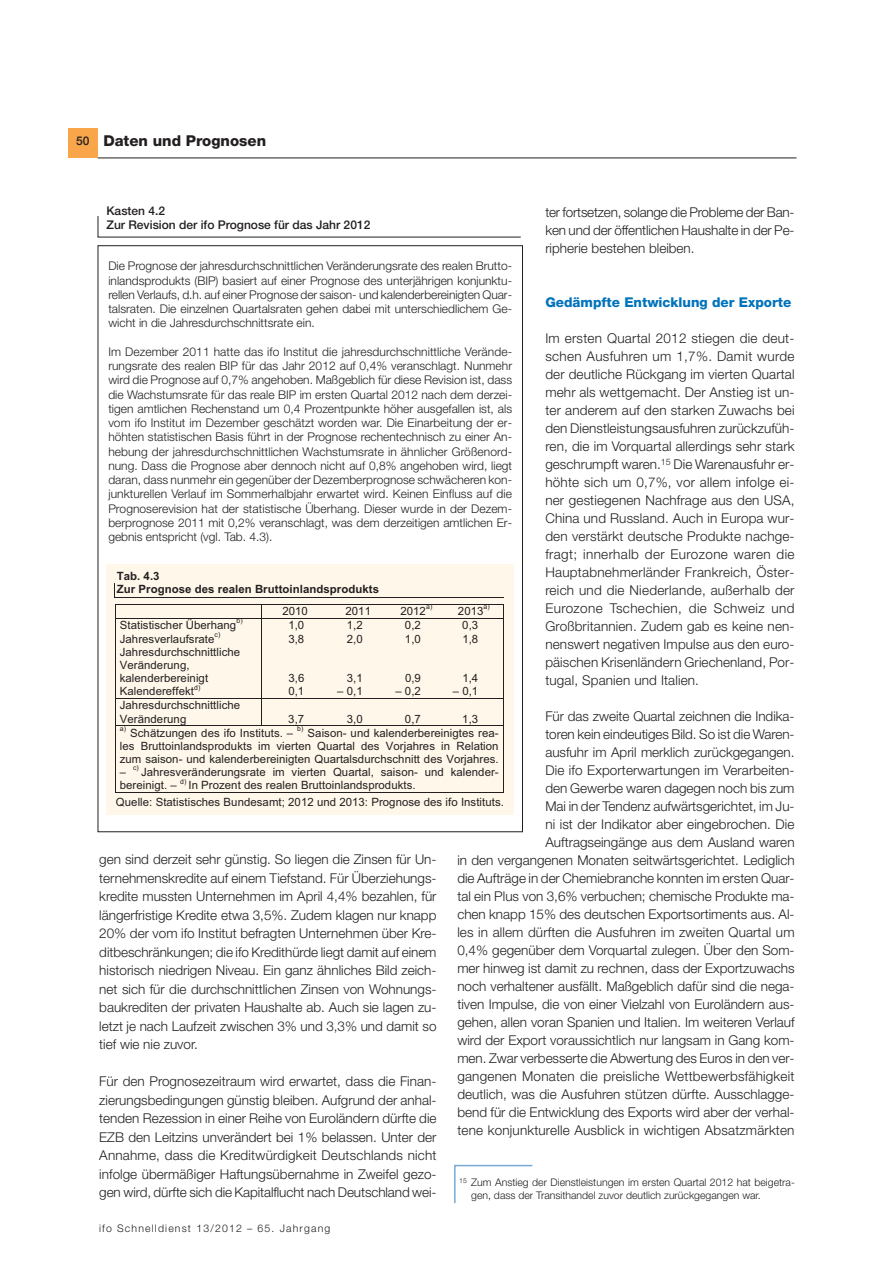
<style>
.page{position:relative;width:893px;height:1263px;background:#fff}
.page>*{position:absolute;margin:0;border:0;box-sizing:border-box;transform-origin:0 0}
.t1{font:800 15px "Helvetica Neue LT Std";color:#231f20}
.t2{font:300 13.5px/18px "Helvetica Neue LT Std";color:#231f20;text-align:justify}
.t3{font:800 13.5px "Helvetica Neue LT Std";color:#0073bc}
.t4{font:300 12px/14.2px "Helvetica Neue LT Std";color:#231f20;text-align:justify}
.t5{font:500 12px/14.2px "Helvetica Neue LT Std";color:#231f20}
.t6{font:11.4px/13.2px "Arial";letter-spacing:.005em;color:#231f20}
.t7{font:700 11.4px/13.5px "Arial";letter-spacing:.005em;color:#231f20}
.t8{font:300 10.5px/12.8px "Helvetica Neue LT Std";color:#231f20}
.t9{font:300 10.5px "Helvetica Neue LT Std";letter-spacing:.11em;color:#231f20}
.t10{font:6.9px "Arial";color:#231f20}
</style>
<div class="page">
<hr style="left:98px;top:158px;width:698px;height:1px;background:#231f20">
<div style="left:68px;top:128px;width:30px;height:29px;background:#f9a64a"></div>
<svg style="left:97px;top:216px;width:424px;height:22px"></svg>
<div style="left:106px;top:564px;width:408px;height:251px;background:#fef7ea"></div>
<hr style="left:114px;top:597px;width:389px;height:1px;background:#231f20">
<svg style="left:114px;top:583px;width:1px;height:14px"></svg>
<hr style="left:115px;top:604px;width:388px;height:1px;background:#231f20">
<hr style="left:115px;top:618px;width:388px;height:1px;background:#231f20">
<svg style="left:115px;top:605px;width:1px;height:40px"></svg>
<svg style="left:261px;top:605px;width:1px;height:40px"></svg>
<svg style="left:503px;top:604px;width:1px;height:41px"></svg>
<hr style="left:115px;top:645px;width:1px;height:40px;background:#231f20">
<hr style="left:261px;top:645px;width:1px;height:40px;background:#231f20">
<hr style="left:503px;top:645px;width:1px;height:40px;background:#231f20">
<hr style="left:115px;top:698px;width:388px;height:1px;background:#231f20">
<svg style="left:115px;top:685px;width:1px;height:40px"></svg>
<svg style="left:261px;top:685px;width:1px;height:40px"></svg>
<svg style="left:503px;top:685px;width:1px;height:40px"></svg>
<hr style="left:115px;top:725px;width:388px;height:1px;background:#231f20">
<hr style="left:115px;top:726px;width:1px;height:67px;background:#231f20">
<hr style="left:115px;top:792px;width:388px;height:1px;background:#231f20">
<hr style="left:503px;top:726px;width:1px;height:67px;background:#231f20">
<svg style="left:454px;top:1164px;width:79px;height:39px"></svg>
<p class="t5" style="left:76px;top:135px;width:15px">50</p>
<p class="t1" style="left:103px;top:132px;width:164px">Daten und Prognosen</p>
<p class="t5" style="left:106px;top:205px;width:265px">Kasten 4.2<br>Zur Revision der ifo Prognose für das Jahr 2012</p>
<p class="t2" style="left:545px;top:203px;width:251px">ter fortsetzen, solange die Probleme der Ban&shy;ken und der öffentlichen Haushalte in der Pe&shy;ripherie bestehen bleiben.</p>
<p class="t4" style="left:108px;top:259px;width:405px">Die Prognose der jahresdurchschnittlichen Veränderungsrate des realen Brutto&shy;inlandsprodukts (BIP) basiert auf einer Prognose des unterjährigen konjunktu&shy;rellen Verlaufs, d.h. auf einer Prognose der saison- und kalenderbereinigten Quar&shy;talsraten. Die einzelnen Quartalsraten gehen dabei mit unterschiedlichem Ge&shy;wicht in die Jahresdurchschnittsrate ein.</p>
<p class="t4" style="left:108px;top:345px;width:405px">Im Dezember 2011 hatte das ifo Institut die jahresdurchschnittliche Verände&shy;rungsrate des realen BIP für das Jahr 2012 auf 0,4% veranschlagt. Nunmehr wird die Prognose auf 0,7% angehoben. Maßgeblich für diese Revision ist, dass die Wachstumsrate für das reale BIP im ersten Quartal 2012 nach dem derzei&shy;tigen amtlichen Rechenstand um 0,4 Prozentpunkte höher ausgefallen ist, als vom ifo Institut im Dezember geschätzt worden war. Die Einarbeitung der er&shy;höhten statistischen Basis führt in der Prognose rechentechnisch zu einer An&shy;hebung der jahresdurchschnittlichen Wachstumsrate in ähnlicher Größenord&shy;nung. Dass die Prognose aber dennoch nicht auf 0,8% angehoben wird, liegt daran, dass nunmehr ein gegenüber der Dezemberprognose schwächeren kon&shy;junkturellen Verlauf im Sommerhalbjahr erwartet wird. Keinen Einfluss auf die Prognoserevision hat der statistische Überhang. Dieser wurde in der Dezem&shy;berprognose 2011 mit 0,2% veranschlagt, was dem derzeitigen amtlichen Er&shy;gebnis entspricht (vgl. Tab. 4.3).</p>
<p class="t3" style="left:545px;top:294px;width:247px">Gedämpfte Entwicklung der Exporte</p>
<p class="t2" style="left:545px;top:329px;width:251px">Im ersten Quartal 2012 stiegen die deut&shy;schen Ausfuhren um 1,7%. Damit wurde der deutliche Rückgang im vierten Quartal mehr als wettgemacht. Der Anstieg ist un&shy;ter anderem auf den starken Zuwachs bei den Dienstleistungsausfuhren zurückzufüh&shy;ren, die im Vorquartal allerdings sehr stark geschrumpft waren.<sup>15</sup> Die Warenausfuhr er&shy;höhte sich um 0,7%, vor allem infolge ei&shy;ner gestiegenen Nachfrage aus den USA, China und Russland. Auch in Europa wur&shy;den verstärkt deutsche Produkte nachge&shy;fragt; innerhalb der Eurozone waren die Hauptabnehmerländer Frankreich, Öster&shy;reich und die Niederlande, außerhalb der Eurozone Tschechien, die Schweiz und Großbritannien. Zudem gab es keine nen&shy;nenswert negativen Impulse aus den euro&shy;päischen Krisenländern Griechenland, Por&shy;tugal, Spanien und Italien.</p>
<p class="t2" style="left:457px;top:707px;width:339px;text-align:right">Für das zweite Quartal zeichnen die Indika-<br>toren kein eindeutiges Bild. So ist die Waren-<br>ausfuhr im April merklich zurückgegangen.<br>Die ifo Exporterwartungen im Verarbeiten-<br>den Gewerbe waren dagegen noch bis zum<br>Mai in der Tendenz aufwärtsgerichtet, im Ju-<br>ni ist der Indikator aber eingebrochen. Die Auftragseingänge aus dem Ausland waren<br>in den vergangenen Monaten seitwärtsgerichtet. Lediglich die Aufträge in der Chemiebranche konnten im ersten Quar&shy;tal ein Plus von 3,6% verbuchen; chemische Produkte ma&shy;chen knapp 15% des deutschen Exportsortiments aus. Al&shy;les in allem dürften die Ausfuhren im zweiten Quartal um 0,4% gegenüber dem Vorquartal zulegen. Über den Som&shy;mer hinweg ist damit zu rechnen, dass der Exportzuwachs noch verhaltener ausfällt. Maßgeblich dafür sind die nega&shy;tiven Impulse, die von einer Vielzahl von Euroländern aus&shy;gehen, allen voran Spanien und Italien. Im weiteren Verlauf wird der Export voraussichtlich nur langsam in Gang kom&shy;men. Zwar verbesserte die Abwertung des Euros in den ver&shy;gangenen Monaten die preisliche Wettbewerbsfähigkeit deutlich, was die Ausfuhren stützen dürfte. Ausschlagge&shy;bend für die Entwicklung des Exports wird aber der verhal&shy;tene konjunkturelle Ausblick in wichtigen Absatzmärkten</p>
<p class="t7" style="left:117px;top:570px;width:264px">Tab. 4.3<br>Zur Prognose des realen Bruttoinlandsprodukts</p>
<p class="t6" style="left:282px;top:606px;width:27px">2010</p>
<p class="t6" style="left:345px;top:606px;width:27px">2011</p>
<p class="t6" style="left:400px;top:606px;width:27px">2012</p>
<p class="t10" style="left:426px;top:604px;width:8px">a)</p>
<p class="t6" style="left:458px;top:606px;width:27px">2013</p>
<p class="t10" style="left:484px;top:604px;width:8px">a)</p>
<p class="t6" style="left:120px;top:620px;width:118px">Statistischer Überhang</p>
<p class="t10" style="left:236px;top:618px;width:8px">b)</p>
<p class="t6" style="left:288px;top:620px;width:17px">1,0</p>
<p class="t6" style="left:347px;top:620px;width:17px">1,2</p>
<p class="t6" style="left:405px;top:620px;width:17px">0,2</p>
<p class="t6" style="left:462px;top:620px;width:17px">0,3</p>
<p class="t6" style="left:120px;top:633px;width:96px">Jahresverlaufsrate</p>
<p class="t10" style="left:215px;top:632px;width:7px">c)</p>
<p class="t6" style="left:288px;top:633px;width:17px">3,8</p>
<p class="t6" style="left:347px;top:633px;width:17px">2,0</p>
<p class="t6" style="left:405px;top:633px;width:17px">1,0</p>
<p class="t6" style="left:462px;top:633px;width:17px">1,8</p>
<p class="t6" style="left:120px;top:646px;width:122px">Jahresdurchschnittliche<br>Veränderung, kalenderbereinigt</p>
<p class="t6" style="left:288px;top:673px;width:17px">3,6</p>
<p class="t6" style="left:347px;top:673px;width:17px">3,1</p>
<p class="t6" style="left:405px;top:673px;width:17px">0,9</p>
<p class="t6" style="left:462px;top:673px;width:17px">1,4</p>
<p class="t6" style="left:120px;top:686px;width:76px">Kalendereffekt</p>
<p class="t10" style="left:194px;top:685px;width:8px">d)</p>
<p class="t6" style="left:288px;top:686px;width:17px">0,1</p>
<p class="t6" style="left:337px;top:686px;width:27px">– 0,1</p>
<p class="t6" style="left:395px;top:686px;width:27px">– 0,2</p>
<p class="t6" style="left:453px;top:686px;width:27px">– 0,1</p>
<p class="t6" style="left:120px;top:700px;width:122px">Jahresdurchschnittliche<br>Veränderung</p>
<p class="t6" style="left:288px;top:713px;width:17px">3,7</p>
<p class="t6" style="left:347px;top:713px;width:17px">3,0</p>
<p class="t6" style="left:405px;top:713px;width:17px">0,7</p>
<p class="t6" style="left:462px;top:713px;width:17px">1,3</p>
<p class="t10" style="left:120px;top:726px;width:8px">a)</p>
<p class="t6" style="left:130px;top:727px;width:165px">Schätzungen des ifo Instituts. –</p>
<p class="t10" style="left:297px;top:726px;width:8px">b)</p>
<p class="t6" style="left:120px;top:727px;width:380px;text-align:justify;text-indent:188px">Saison- und kalenderbereinigtes rea&shy;les Bruttoinlandsprodukts im vierten Quartal des Vorjahres in Relation zum saison- und kalenderbereinigten Quartalsdurchschnitt des Vorjahres. –</p>
<p class="t10" style="left:133px;top:765px;width:7px">c)</p>
<p class="t6" style="left:120px;top:767px;width:380px;text-indent:21px">Jahresveränderungsrate im vierten Quartal, saison- und kalender&shy;bereinigt. –</p>
<p class="t10" style="left:180px;top:779px;width:8px">d)</p>
<p class="t6" style="left:116px;top:778px;width:389px;line-height:17px;text-indent:72px">In Prozent des realen Bruttoinlandsprodukts.<br>Quelle: Statistisches Bundesamt; 2012 und 2013: Prognose des ifo Instituts.</p>
<p class="t2" style="left:99px;top:850px;width:339px;line-height:18.5px">gen sind derzeit sehr günstig. So liegen die Zinsen für Un&shy;ternehmenskredite auf einem Tiefstand. Für Überziehungs&shy;kredite mussten Unternehmen im April 4,4% bezahlen, für längerfristige Kredite etwa 3,5%. Zudem klagen nur knapp 20% der vom ifo Institut befragten Unternehmen über Kre&shy;ditbeschränkungen; die ifo Kredithürde liegt damit auf einem historisch niedrigen Niveau. Ein ganz ähnliches Bild zeich&shy;net sich für die durchschnittlichen Zinsen von Wohnungs&shy;baukrediten der privaten Haushalte ab. Auch sie lagen zu&shy;letzt je nach Laufzeit zwischen 3% und 3,3% und damit so tief wie nie zuvor.</p>
<p class="t2" style="left:99px;top:1072px;width:339px;line-height:18.5px">Für den Prognosezeitraum wird erwartet, dass die Finan&shy;zierungsbedingungen günstig bleiben. Aufgrund der anhal&shy;tenden Rezession in einer Reihe von Euroländern dürfte die EZB den Leitzins unverändert bei 1% belassen. Unter der Annahme, dass die Kreditwürdigkeit Deutschlands nicht infolge übermäßiger Haftungsübernahme in Zweifel gezo&shy;gen wird, dürfte sich die Kapitalflucht nach Deutschland wei-</p>
<p class="t8" style="left:471px;top:1176px;width:325px;text-indent:-12px"><sup>15</sup> Zum Anstieg der Dienstleistungen im ersten Quartal 2012 hat beigetra&shy;gen, dass der Transithandel zuvor deutlich zurückgegangen war.</p>
<p class="t9" style="left:99px;top:1223px;width:233px">ifo Schnelldienst 13/2012 – 65. Jahrgang</p>
</div>
